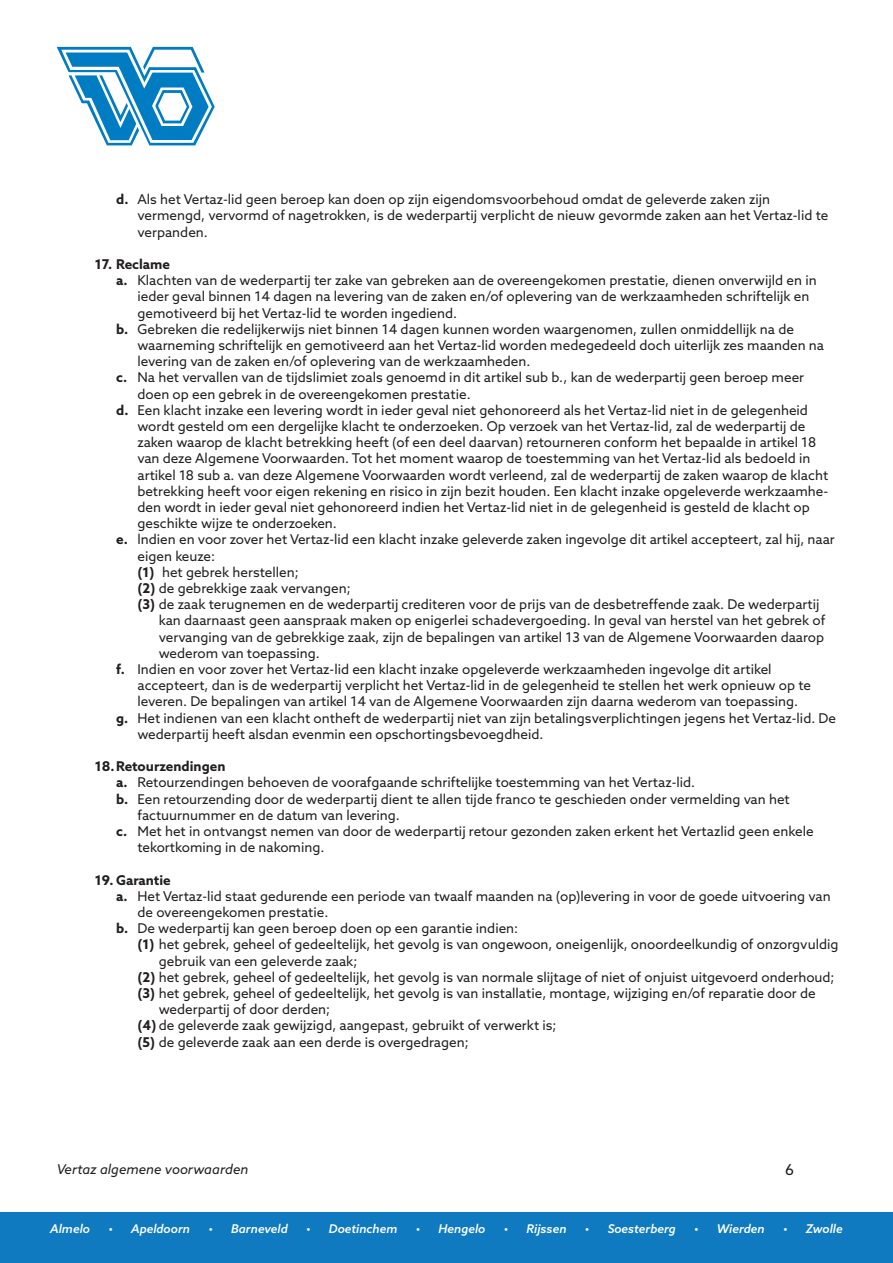
<style>
.page{position:relative;width:893px;height:1263px;background:#fff}
.page>*{position:absolute;margin:0;border:0;box-sizing:border-box;transform-origin:0 0}
.t1{font:15px "Azo Sans";color:#231f20}
.t2{font:13.5px "Azo Sans";color:#231f20}
.t3{font:700 13.5px "Azo Sans";color:#231f20}
.t4{font:italic 13.5px "Azo Sans";color:#231f20}
.t5{font:italic 500 12px "Azo Sans";color:#fff}
.s1{font-weight:700}
</style>
<div class="page">
<svg style="left:57px;top:47px;width:158px;height:98px"></svg>
<div style="left:0;top:1213px;width:893px;height:50px;background:#107ac0"></div>
<p class="t2" style="left:116px;top:190px;width:655px"><span class="s1">d.</span> Als het Vertaz-lid geen beroep kan doen op zijn eigendomsvoorbehoud omdat de geleverde zaken zijn</p>
<p class="t2" style="left:137px;top:207px;width:692px">vermengd, vervormd of nagetrokken, is de wederpartij verplicht de nieuw gevormde zaken aan het Vertaz-lid te</p>
<p class="t2" style="left:137px;top:223px;width:72px">verpanden.</p>
<p class="t3" style="left:95px;top:255px;width:77px">17. Reclame</p>
<p class="t2" style="left:116px;top:271px;width:702px"><span class="s1">a.</span> Klachten van de wederpartij ter zake van gebreken aan de overeengekomen prestatie, dienen onverwijld en in</p>
<p class="t2" style="left:137px;top:288px;width:673px">ieder geval binnen 14 dagen na levering van de zaken en/of oplevering van de werkzaamheden schriftelijk en</p>
<p class="t2" style="left:137px;top:304px;width:321px">gemotiveerd bij het Vertaz-lid te worden ingediend.</p>
<p class="t2" style="left:116px;top:320px;width:679px"><span class="s1">b.</span> Gebreken die redelijkerwijs niet binnen 14 dagen kunnen worden waargenomen, zullen onmiddellijk na de</p>
<p class="t2" style="left:137px;top:336px;width:688px">waarneming schriftelijk en gemotiveerd aan het Vertaz-lid worden medegedeeld doch uiterlijk zes maanden na</p>
<p class="t2" style="left:137px;top:352px;width:394px">levering van de zaken en/of oplevering van de werkzaamheden.</p>
<p class="t2" style="left:116px;top:369px;width:689px"><span class="s1">c.</span> Na het vervallen van de tijdslimiet zoals genoemd in dit artikel sub b., kan de wederpartij geen beroep meer</p>
<p class="t2" style="left:137px;top:385px;width:335px">doen op een gebrek in de overeengekomen prestatie.</p>
<p class="t2" style="left:116px;top:401px;width:693px"><span class="s1">d.</span> Een klacht inzake een levering wordt in ieder geval niet gehonoreerd als het Vertaz-lid niet in de gelegenheid</p>
<p class="t2" style="left:137px;top:417px;width:669px">wordt gesteld om een dergelijke klacht te onderzoeken. Op verzoek van het Vertaz-lid, zal de wederpartij de</p>
<p class="t2" style="left:137px;top:433px;width:680px">zaken waarop de klacht betrekking heeft (of een deel daarvan) retourneren conform het bepaalde in artikel 18</p>
<p class="t2" style="left:137px;top:450px;width:674px">van deze Algemene Voorwaarden. Tot het moment waarop de toestemming van het Vertaz-lid als bedoeld in</p>
<p class="t2" style="left:137px;top:466px;width:692px">artikel 18 sub a. van deze Algemene Voorwaarden wordt verleend, zal de wederpartij de zaken waarop de klacht</p>
<p class="t2" style="left:137px;top:482px;width:692px">betrekking heeft voor eigen rekening en risico in zijn bezit houden. Een klacht inzake opgeleverde werkzaamhe-</p>
<p class="t2" style="left:137px;top:498px;width:674px">den wordt in ieder geval niet gehonoreerd indien het Vertaz-lid niet in de gelegenheid is gesteld de klacht op</p>
<p class="t2" style="left:137px;top:514px;width:201px">geschikte wijze te onderzoeken.</p>
<p class="t2" style="left:116px;top:531px;width:720px"><span class="s1">e.</span> lndien en voor zover het Vertaz-lid een klacht inzake geleverde zaken ingevolge dit artikel accepteert, zal hij, naar</p>
<p class="t2" style="left:137px;top:547px;width:79px">eigen keuze:</p>
<p class="t2" style="left:137px;top:563px;width:163px"><span class="s1">(1)</span> het gebrek herstellen;</p>
<p class="t2" style="left:137px;top:579px;width:215px"><span class="s1">(2)</span> de gebrekkige zaak vervangen;</p>
<p class="t2" style="left:137px;top:595px;width:683px"><span class="s1">(3)</span> de zaak terugnemen en de wederpartij crediteren voor de prijs van de desbetreffende zaak. De wederpartij</p>
<p class="t2" style="left:159px;top:612px;width:668px">kan daarnaast geen aanspraak maken op enigerlei schadevergoeding. In geval van herstel van het gebrek of</p>
<p class="t2" style="left:159px;top:628px;width:667px">vervanging van de gebrekkige zaak, zijn de bepalingen van artikel 13 van de Algemene Voorwaarden daarop</p>
<p class="t2" style="left:159px;top:644px;width:163px">wederom van toepassing.</p>
<p class="t2" style="left:116px;top:660px;width:657px"><span class="s1">f.</span> Indien en voor zover het Vertaz-lid een klacht inzake opgeleverde werkzaamheden ingevolge dit artikel</p>
<p class="t2" style="left:137px;top:676px;width:675px">accepteert, dan is de wederpartij verplicht het Vertaz-lid in de gelegenheid te stellen het werk opnieuw op te</p>
<p class="t2" style="left:137px;top:693px;width:662px">leveren. De bepalingen van artikel 14 van de Algemene Voorwaarden zijn daarna wederom van toepassing.</p>
<p class="t2" style="left:116px;top:709px;width:721px"><span class="s1">g.</span> Het indienen van een klacht ontheft de wederpartij niet van zijn betalingsverplichtingen jegens het Vertaz-lid. De</p>
<p class="t2" style="left:137px;top:725px;width:407px">wederpartij heeft alsdan evenmin een opschortingsbevoegdheid.</p>
<p class="t3" style="left:95px;top:757px;width:132px">18.Retourzendingen</p>
<p class="t2" style="left:116px;top:774px;width:580px"><span class="s1">a.</span> Retourzendingen behoeven de voorafgaande schriftelijke toestemming van het Vertaz-lid.</p>
<p class="t2" style="left:116px;top:790px;width:675px"><span class="s1">b.</span> Een retourzending door de wederpartij dient te allen tijde franco te geschieden onder vermelding van het</p>
<p class="t2" style="left:137px;top:806px;width:264px">factuurnummer en de datum van levering.</p>
<p class="t2" style="left:116px;top:822px;width:699px"><span class="s1">c.</span> Met het in ontvangst nemen van door de wederpartij retour gezonden zaken erkent het Vertazlid geen enkele</p>
<p class="t2" style="left:137px;top:838px;width:188px">tekortkoming in de nakoming.</p>
<p class="t3" style="left:95px;top:871px;width:77px">19. Garantie</p>
<p class="t2" style="left:116px;top:887px;width:716px"><span class="s1">a.</span> Het Vertaz-lid staat gedurende een periode van twaalf maanden na (op)levering in voor de goede uitvoering van</p>
<p class="t2" style="left:137px;top:903px;width:192px">de overeengekomen prestatie.</p>
<p class="t2" style="left:116px;top:919px;width:404px"><span class="s1">b.</span> De wederpartij kan geen beroep doen op een garantie indien:</p>
<p class="t2" style="left:137px;top:936px;width:702px"><span class="s1">(1)</span> het gebrek, geheel of gedeeltelijk, het gevolg is van ongewoon, oneigenlijk, onoordeelkundig of onzorgvuldig</p>
<p class="t2" style="left:159px;top:952px;width:200px">gebruik van een geleverde zaak;</p>
<p class="t2" style="left:137px;top:968px;width:699px"><span class="s1">(2)</span> het gebrek, geheel of gedeeltelijk, het gevolg is van normale slijtage of niet of onjuist uitgevoerd onderhoud;</p>
<p class="t2" style="left:137px;top:984px;width:680px"><span class="s1">(3)</span> het gebrek, geheel of gedeeltelijk, het gevolg is van installatie, montage, wijziging en/of reparatie door de</p>
<p class="t2" style="left:159px;top:1000px;width:173px">wederpartij of door derden;</p>
<p class="t2" style="left:137px;top:1017px;width:421px"><span class="s1">(4)</span> de geleverde zaak gewijzigd, aangepast, gebruikt of verwerkt is;</p>
<p class="t2" style="left:137px;top:1033px;width:333px"><span class="s1">(5)</span> de geleverde zaak aan een derde is overgedragen;</p>
<p class="t4" style="left:57px;top:1161px;width:193px">Vertaz algemene voorwaarden</p>
<p class="t1" style="left:785px;top:1160px;width:10px">6</p>
<p class="t5" style="left:50px;top:1221px;width:41px">Almelo</p>
<p class="t5" style="left:108px;top:1221px;width:83px">• Apeldoorn</p>
<p class="t5" style="left:208px;top:1221px;width:81px">• Barneveld</p>
<p class="t5" style="left:306px;top:1221px;width:93px">• Doetinchem</p>
<p class="t5" style="left:416px;top:1221px;width:71px">• Hengelo</p>
<p class="t5" style="left:504px;top:1221px;width:64px">• Rijssen</p>
<p class="t5" style="left:585px;top:1221px;width:93px">• Soesterberg</p>
<p class="t5" style="left:694px;top:1221px;width:72px">• Wierden</p>
<p class="t5" style="left:783px;top:1221px;width:61px">• Zwolle</p>
</div>
